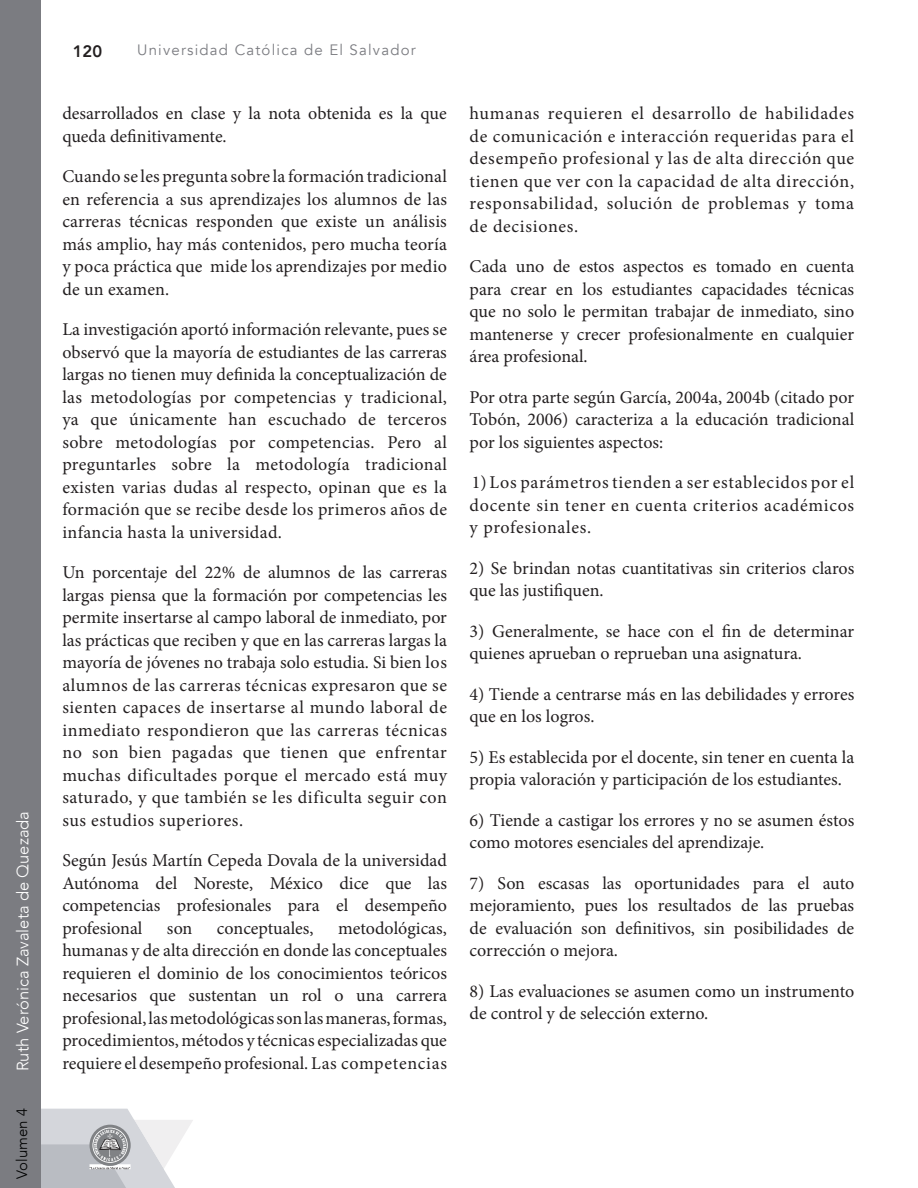
<style>
.page{position:relative;width:918px;height:1188px;background:#fff}
.page>*{position:absolute;margin:0;border:0;box-sizing:border-box;transform-origin:0 0}
.t1{font:18px/22.5px "Minion Pro";color:#231f20;text-align:justify}
.t2{font:300 16.5px "Avenir";color:#fff}
.t3{font:800 16.5px "Avenir";color:#231f20}
.t4{font:15px "Avenir";letter-spacing:.08em;color:#7b7c81}
.t5{font:300 15px "Avenir";letter-spacing:.01em;color:#010202}
</style>
<div class="page">
<svg style="left:41px;top:1109px;width:152px;height:79px"></svg>
<div style="left:0;top:0;width:41px;height:1188px;background:#7b7c81"></div>
<p class="t2" style="left:12px;top:1071px;width:262px;rotate:-90deg">Ruth Verónica Zavaleta de Quezada</p>
<p class="t5" style="left:12px;top:1179px;width:73px;rotate:-90deg">Volumen 4</p>
<p class="t3" style="left:73px;top:40px;width:31px">120</p>
<p class="t4" style="left:137px;top:40px;width:280px">Universidad Católica de El Salvador</p>
<p class="t1" style="left:62px;top:104px;width:386px">desarrollados en clase y la nota obtenida es la que queda definitivamente.</p>
<p class="t1" style="left:62px;top:167px;width:386px">Cuando se les pregunta sobre la formación tradicional en referencia a sus aprendizajes los alumnos de las carreras técnicas responden que existe un análisis más amplio, hay más contenidos, pero mucha teoría y poca práctica que mide los aprendizajes por medio de un examen.</p>
<p class="t1" style="left:62px;top:320px;width:386px">La investigación aportó información relevante, pues se observó que la mayoría de estudiantes de las carreras largas no tienen muy definida la conceptualización de las metodologías por competencias y tradicional, ya que únicamente han escuchado de terceros sobre metodologías por competencias. Pero al preguntarles sobre la metodología tradicional existen varias dudas al respecto, opinan que es la formación que se recibe desde los primeros años de infancia hasta la universidad.</p>
<p class="t1" style="left:62px;top:563px;width:386px">Un porcentaje del 22% de alumnos de las carreras largas piensa que la formación por competencias les permite insertarse al campo laboral de inmediato, por las prácticas que reciben y que en las carreras largas la mayoría de jóvenes no trabaja solo estudia. Si bien los alumnos de las carreras técnicas expresaron que se sienten capaces de insertarse al mundo laboral de inmediato respondieron que las carreras técnicas no son bien pagadas que tienen que enfrentar muchas dificultades porque el mercado está muy saturado, y que también se les dificulta seguir con sus estudios superiores.</p>
<p class="t1" style="left:62px;top:851px;width:386px">Según Jesús Martín Cepeda Dovala de la universidad Autónoma del Noreste, México dice que las competencias profesionales para el desempeño profesional</p>
<p class="t1" style="left:62px;top:918px;width:386px;text-indent:276px">metodológicas, humanas y de alta dirección en donde las conceptuales requieren el dominio de los conocimientos teóricos necesarios que sustentan un rol o una carrera profesional, las metodológicas son las maneras, formas, procedimientos, métodos y técnicas especializadas que requiere el desempeño profesional. Las competencias</p>
<p class="t1" style="left:167px;top:918px;width:27px">son</p>
<p class="t1" style="left:217px;top:918px;width:98px">conceptuales,</p>
<p class="t1" style="left:470px;top:104px;width:386px">humanas requieren el desarrollo de habilidades de comunicación e interacción requeridas para el desempeño profesional y las de alta dirección que tienen que ver con la capacidad de alta dirección, responsabilidad, solución de problemas y toma de decisiones.</p>
<p class="t1" style="left:470px;top:257px;width:386px">Cada uno de estos aspectos es tomado en cuenta para crear en los estudiantes capacidades técnicas que no solo le permitan trabajar de inmediato, sino mantenerse y crecer profesionalmente en cualquier área profesional.</p>
<p class="t1" style="left:470px;top:387px;width:386px">Por otra parte según García, 2004a, 2004b (citado por Tobón, 2006) caracteriza a la educación tradicional por los siguientes aspectos:</p>
<p class="t1" style="left:470px;top:473px;width:386px">1) Los parámetros tienden a ser establecidos por el docente sin tener en cuenta criterios académicos y profesionales.</p>
<p class="t1" style="left:470px;top:558px;width:386px">2) Se brindan notas cuantitativas sin criterios claros que las justifiquen.</p>
<p class="t1" style="left:470px;top:621px;width:386px">3) Generalmente, se hace con el fin de determinar quienes aprueban o reprueban una asignatura.</p>
<p class="t1" style="left:470px;top:684px;width:386px">4) Tiende a centrarse más en las debilidades y errores que en los logros.</p>
<p class="t1" style="left:470px;top:747px;width:386px">5) Es establecida por el docente, sin tener en cuenta la propia valoración y participación de los estudiantes.</p>
<p class="t1" style="left:470px;top:810px;width:386px">6) Tiende a castigar los errores y no se asumen éstos como motores esenciales del aprendizaje.</p>
<p class="t1" style="left:470px;top:873px;width:386px">7) Son escasas las oportunidades para el auto mejoramiento, pues los resultados de las pruebas de evaluación son definitivos, sin posibilidades de corrección o mejora.</p>
<p class="t1" style="left:470px;top:981px;width:386px">8) Las evaluaciones se asumen como un instrumento de control y de selección externo.</p>
</div>
